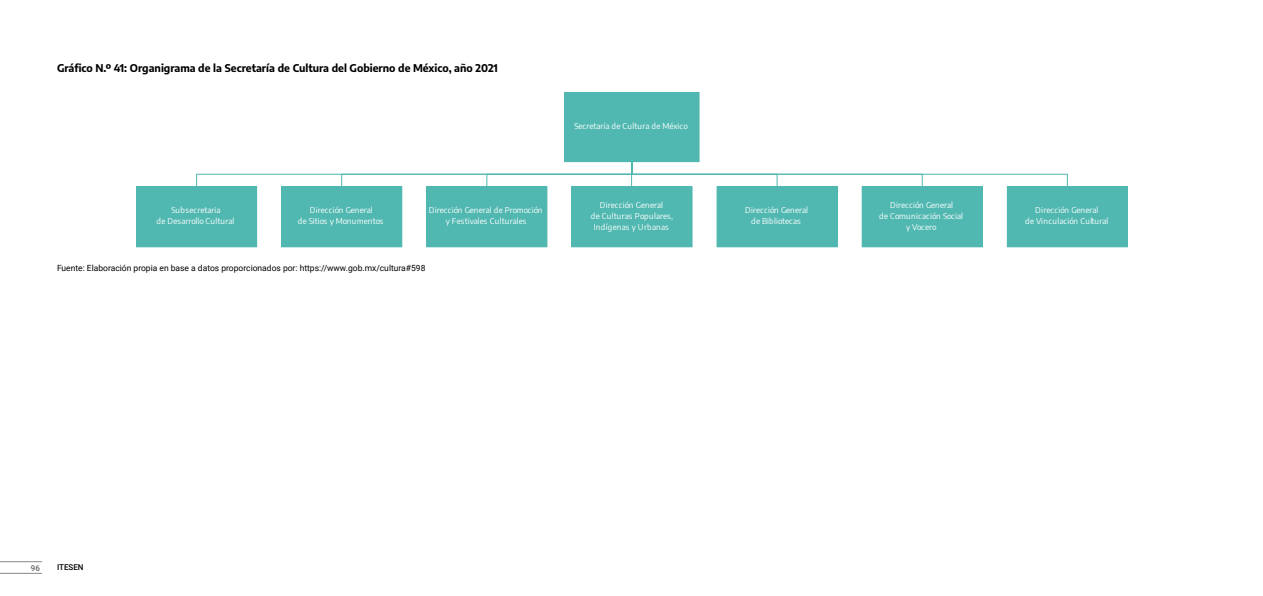
<style>
.page{position:relative;width:1263px;height:596px;background:#fff}
.page>*{position:absolute;margin:0;border:0;box-sizing:border-box;transform-origin:0 0}
.t1{font:700 10.5px "Encode Sans";color:#000}
.t2{font:8.5px "Roboto";color:#000}
.t3{font:8px/11px "Encode Sans";letter-spacing:.015em;color:#fff;text-align:center}
.t4{font:500 8px "Roboto";color:#000}
.t5{font:500 8px "Roboto";color:#646363}
</style>
<div class="page">
<hr style="left:0;top:561px;width:42px;height:1px;background:#878787">
<hr style="left:0;top:572px;width:42px;height:1px;background:#878787">
<svg style="left:196px;top:161px;width:872px;height:26px"></svg>
<div style="left:565px;top:92px;width:134px;height:69px;background:#50b8b1"></div>
<div style="left:564px;top:92px;width:135px;height:70px;border:1px solid #50b8b1"></div>
<div style="left:136px;top:186px;width:121px;height:61px;background:#50b8b1"></div>
<div style="left:282px;top:186px;width:120px;height:61px;background:#50b8b1"></div>
<div style="left:427px;top:186px;width:120px;height:61px;background:#50b8b1"></div>
<div style="left:572px;top:186px;width:120px;height:61px;background:#50b8b1"></div>
<div style="left:717px;top:186px;width:120px;height:61px;background:#50b8b1"></div>
<div style="left:862px;top:186px;width:120px;height:61px;background:#50b8b1"></div>
<div style="left:1007px;top:186px;width:120px;height:61px;background:#50b8b1"></div>
<h1 class="t1" style="left:57px;top:60px;width:442px">Gráfico N.º 41: Organigrama de la Secretaría de Cultura del Gobierno de México, año 2021</h1>
<p class="t3" style="left:574px;top:120px;width:115px">Secretaría de Cultura de México</p>
<p class="t3" style="left:157px;top:204px;width:79px">Subsecretaria<br>de Desarrollo Cultural</p>
<p class="t3" style="left:298px;top:204px;width:87px">Dirección General<br>de Sitios y Monumentos</p>
<p class="t3" style="left:429px;top:204px;width:115px">Dirección General de Promoción y Festivales Culturales</p>
<p class="t3" style="left:591px;top:199px;width:83px">Dirección General<br>de Culturas Populares,<br>Indígenas y Urbanas</p>
<p class="t3" style="left:745px;top:204px;width:64px">Dirección General de Bibliotecas</p>
<p class="t3" style="left:879px;top:199px;width:85px">Dirección General<br>de Comunicación Social y Vocero</p>
<p class="t3" style="left:1025px;top:204px;width:84px">Dirección General<br>de Vinculación Cultural</p>
<p class="t2" style="left:57px;top:262px;width:370px">Fuente: Elaboración propia en base a datos proporcionados por: https://www.gob.mx/cultura#598</p>
<p class="t5" style="left:31px;top:562px;width:11px">96</p>
<p class="t4" style="left:57px;top:561px;width:28px">ITESEN</p>
</div>
